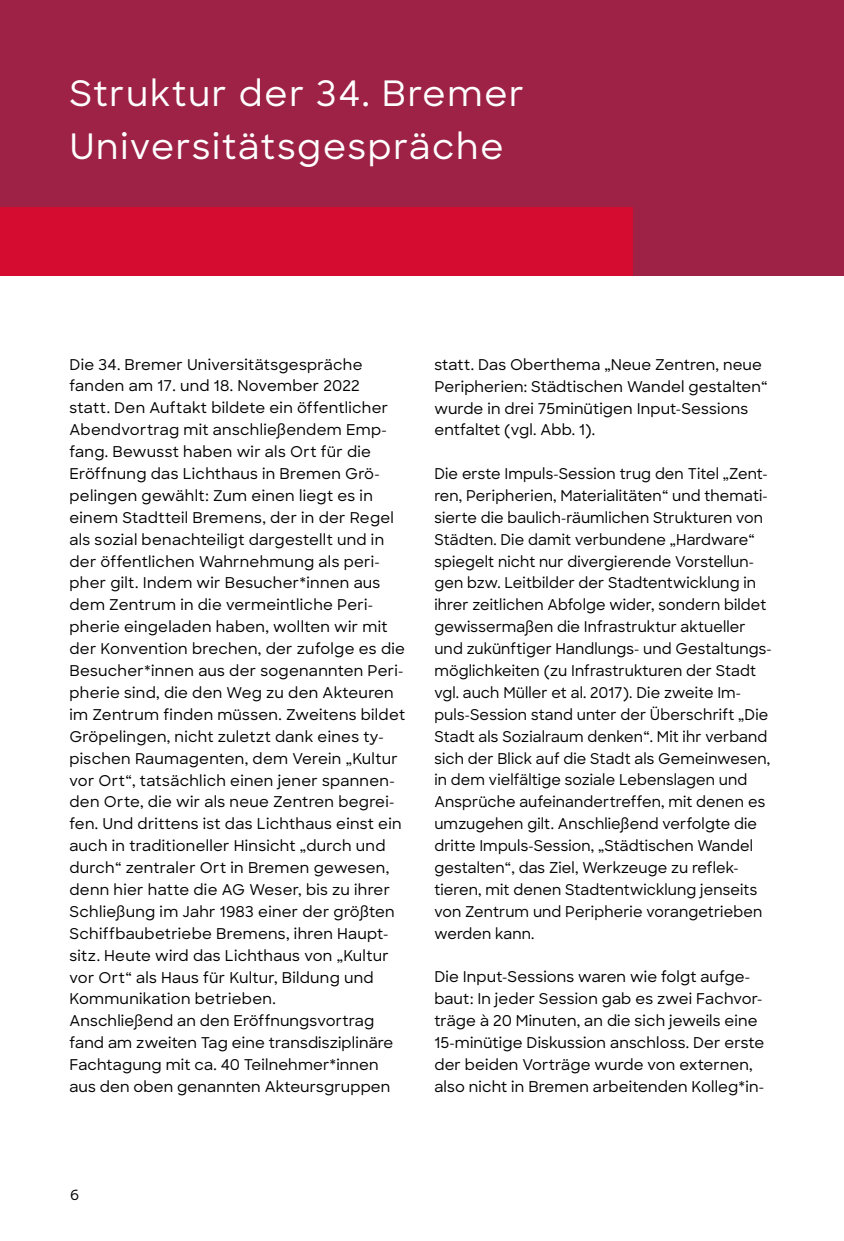
<style>
.page{position:relative;width:844px;height:1241px;background:#fff}
.page>*{position:absolute;margin:0;border:0;box-sizing:border-box;transform-origin:0 0}
.t1{font:500 35px/52.5px "Sharp Sans";letter-spacing:.05em;color:#fff}
.t2{font:500 14.88px/21.9px "Sharp Sans";letter-spacing:.01em;color:#000}
.t3{font:500 14px "Sharp Sans";color:#000}
</style>
<div class="page">
<div style="left:0;top:0;width:843px;height:275px;background:#9d2246"></div>
<div style="left:0;top:207px;width:632px;height:68px;background:#d50c2f"></div>
<h1 class="t1" style="left:69px;top:66px;width:456px">Struktur der 34. Bremer<br>Universitätsgespräche</h1>
<p class="t2" style="left:69px;top:352px;width:337px">Die 34. Bremer Universitätsgespräche fanden am 17. und 18. November 2022<br>statt. Den Auftakt bildete ein öffentlicher Abendvortrag mit anschließendem Emp&shy;fang. Bewusst haben wir als Ort für die Eröffnung das Lichthaus in Bremen Grö&shy;pelingen gewählt: Zum einen liegt es in einem Stadtteil Bremens, der in der Regel als sozial benachteiligt dargestellt und in der öffentlichen Wahrnehmung als peri&shy;pher gilt. Indem wir Besucher*innen aus dem Zentrum in die vermeintliche Peri&shy;pherie eingeladen haben, wollten wir mit der Konvention brechen, der zufolge es die Besucher*innen aus der sogenannten Peri&shy;pherie sind, die den Weg zu den Akteuren im Zentrum finden müssen. Zweitens bildet Gröpelingen, nicht zuletzt dank eines ty&shy;pischen Raumagenten, dem Verein „Kultur vor Ort“, tatsächlich einen jener spannen&shy;den Orte, die wir als neue Zentren begrei&shy;fen. Und drittens ist das Lichthaus einst ein auch in traditioneller Hinsicht „durch und durch“ zentraler Ort in Bremen gewesen, denn hier hatte die AG Weser, bis zu ihrer Schließung im Jahr 1983 einer der größten Schiffbaubetriebe Bremens, ihren Haupt&shy;sitz. Heute wird das Lichthaus von „Kultur vor Ort“ als Haus für Kultur, Bildung und Kommunikation betrieben.<br>Anschließend an den Eröffnungsvortrag fand am zweiten Tag eine transdisziplinäre Fachtagung mit ca. 40 Teilnehmer*innen aus den oben genannten Akteursgruppen</p>
<p class="t2" style="left:434px;top:352px;width:334px">statt. Das Oberthema „Neue Zentren, neue Peripherien: Städtischen Wandel gestalten“ wurde in drei 75minütigen Input-Sessions entfaltet (vgl. Abb. 1).</p>
<p class="t2" style="left:434px;top:462px;width:338px">Die erste Impuls-Session trug den Titel „Zent&shy;ren, Peripherien, Materialitäten“ und themati&shy;sierte die baulich-räumlichen Strukturen von Städten. Die damit verbundene „Hardware“ spiegelt nicht nur divergierende Vorstellun&shy;gen bzw. Leitbilder der Stadtentwicklung in ihrer zeitlichen Abfolge wider, sondern bildet gewissermaßen die Infrastruktur aktueller und zukünftiger Handlungs- und Gestaltungs&shy;möglichkeiten (zu Infrastrukturen der Stadt vgl. auch Müller et al. 2017). Die zweite Im&shy;puls-Session stand unter der Überschrift „Die Stadt als Sozialraum denken“. Mit ihr verband sich der Blick auf die Stadt als Gemeinwesen, in dem vielfältige soziale Lebenslagen und Ansprüche aufeinandertreffen, mit denen es umzugehen gilt. Anschließend verfolgte die dritte Impuls-Session, „Städtischen Wandel gestalten“, das Ziel, Werkzeuge zu reflek&shy;tieren, mit denen Stadtentwicklung jenseits von Zentrum und Peripherie vorangetrieben werden kann.</p>
<p class="t2" style="left:434px;top:965px;width:331px">Die Input-Sessions waren wie folgt aufge&shy;baut: In jeder Session gab es zwei Fachvor&shy;träge à 20 Minuten, an die sich jeweils eine 15-minütige Diskussion anschloss. Der erste der beiden Vorträge wurde von externen, also nicht in Bremen arbeitenden Kolleg*in-</p>
<p class="t3" style="left:70px;top:1184px;width:11px">6</p>
</div>
